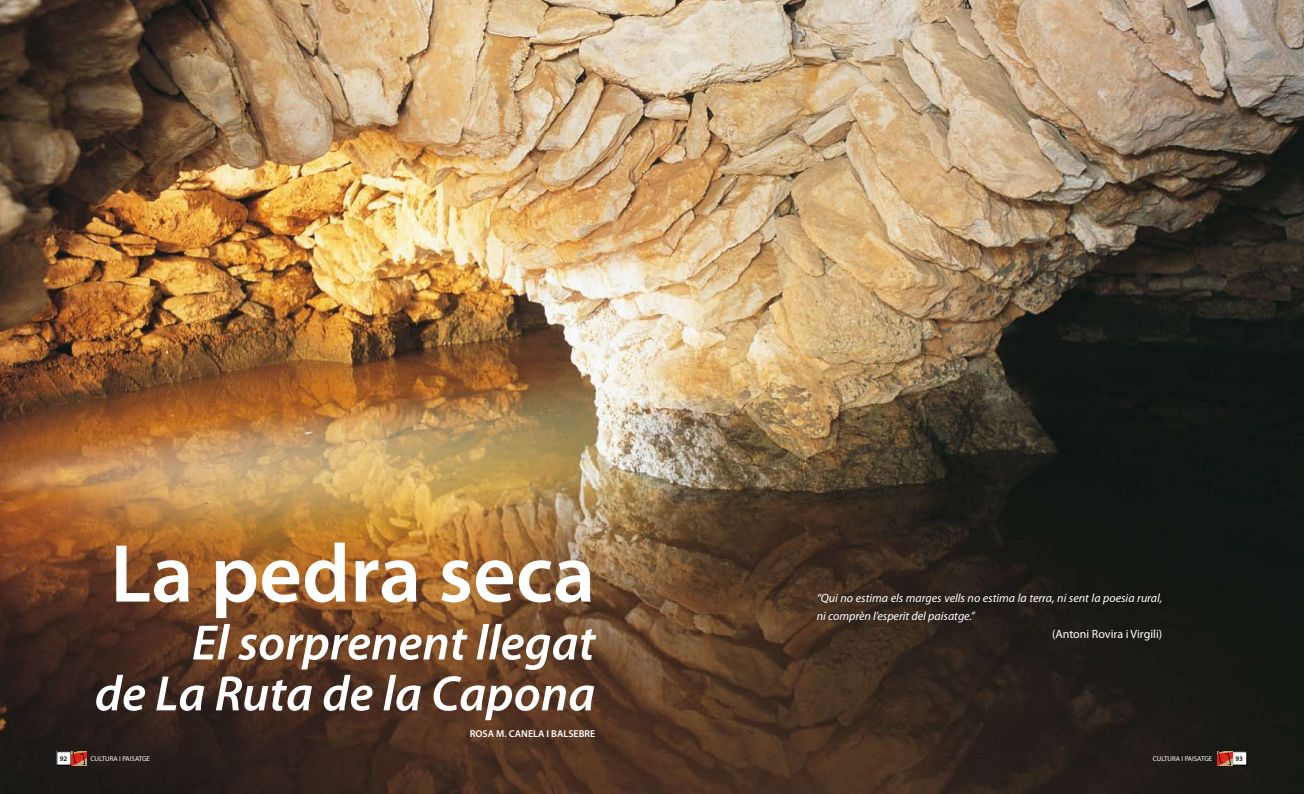
<style>
.page{position:relative;width:1304px;height:794px;background:#fff}
.page>*{position:absolute;margin:0;border:0;box-sizing:border-box;transform-origin:0 0}
.t1{font:600 83px "Myriad Pro";color:#fff}
.t2{font:italic 600 50px/50.8px "Myriad Pro";color:#fff;text-align:right}
.t3{font:italic 12px/18px "Myriad Pro";color:#fff}
.t4{font:12px "Myriad Pro";color:#fff}
.t5{font:600 10px "Myriad Pro";color:#fff}
.t6{font:7px "Myriad Pro";color:#fff}
.t7{font:600 7px "Myriad Pro";color:#000}
</style>
<div class="page">
<img style="left:0;top:0;width:1304px;height:794px">
<div style="left:57px;top:751px;width:14px;height:14px;background:#fff"></div>
<svg style="left:71px;top:751px;width:16px;height:14px"></svg>
<div style="left:1233px;top:751px;width:14px;height:14px;background:#fff"></div>
<div style="left:1232px;top:751px;width:15px;height:14px;border:1px solid #000"></div>
<svg style="left:1217px;top:751px;width:15px;height:14px"></svg>
<h1 class="t1" style="left:110px;top:528px;width:486px">La pedra seca</h1>
<h2 class="t2" style="left:95px;top:618px;width:502px">El sorprenent llegat<br>de La Ruta de la Capona</h2>
<p class="t5" style="left:470px;top:728px;width:127px">ROSA M. CANELA I BALSEBRE</p>
<p class="t3" style="left:817px;top:589px;width:347px">“Qui no estima els marges vells no estima la terra, ni sent la poesia rural, ni comprèn l’esperit del paisatge.”</p>
<p class="t4" style="left:1052px;top:627px;width:112px">(Antoni Rovira i Virgili)</p>
<p class="t7" style="left:60px;top:754px;width:9px">92</p>
<p class="t6" style="left:90px;top:754px;width:61px">CULTURA I PAISATGE</p>
<p class="t6" style="left:1153px;top:754px;width:61px">CULTURA I PAISATGE</p>
<p class="t7" style="left:1235px;top:754px;width:9px">93</p>
</div>
